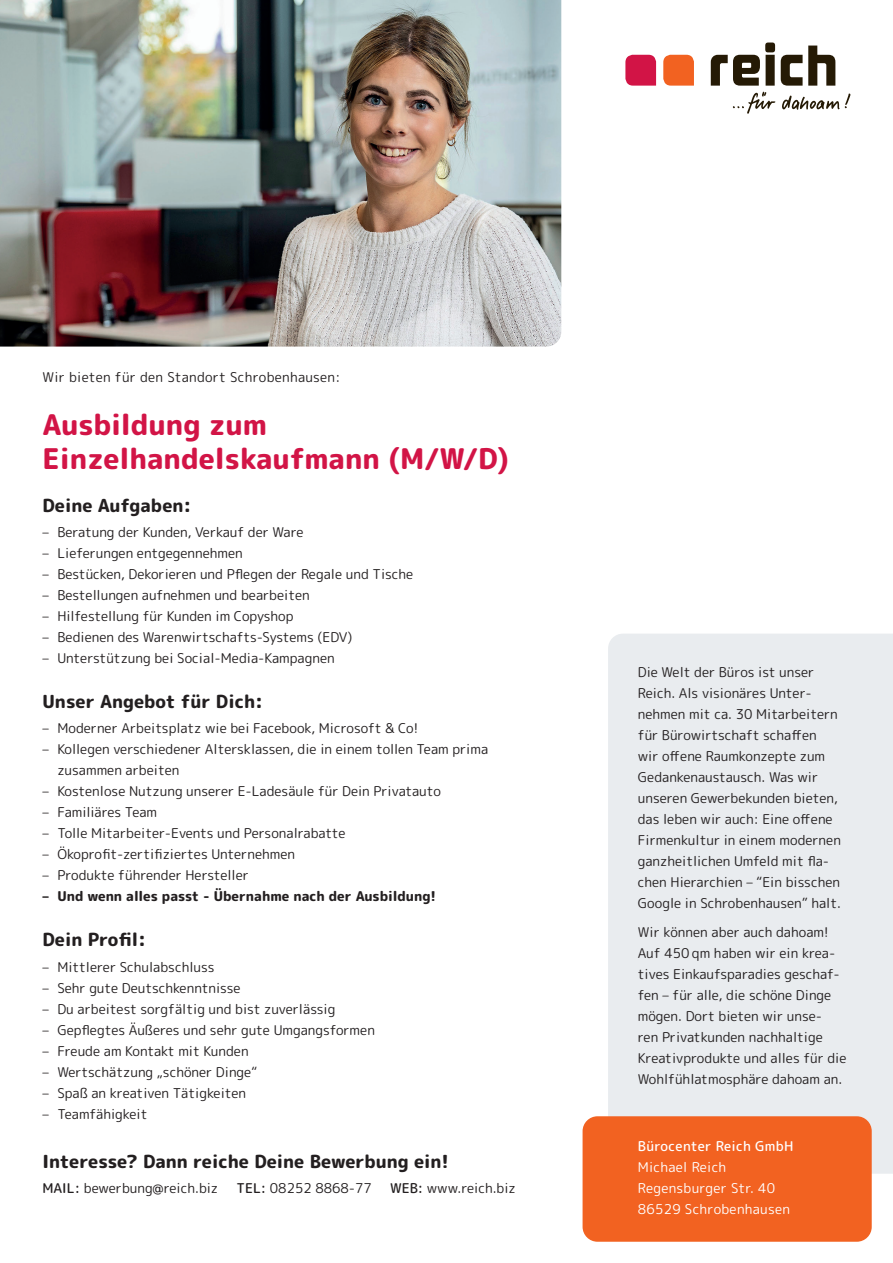
<style>
.page{position:relative;width:893px;height:1263px;background:#fff}
.page>*{position:absolute;margin:0;border:0;box-sizing:border-box;transform-origin:0 0}
.t1{font:800 28.5px/34.5px "Rounded Mplus 1 c";color:#d21446}
.t2{font:800 18px "Rounded Mplus 1 c";color:#231f20}
.t3{font:13.5px/21px "Rounded Mplus 1 c";color:#231f20}
.t4{font:13.5px/21px "Rounded Mplus 1 c";letter-spacing:.02em;color:#fff}
.t5{font:800 13.5px "Rounded Mplus 1 c";color:#231f20}
.t6{font:13.5px "Rounded Mplus 1 c";letter-spacing:.02em;color:#231f20}
.t7{font:500 13.5px "Rounded Mplus 1 c";letter-spacing:.02em;color:#fff}
.s1{font-weight:500}
</style>
<div class="page">
<div style="left:608px;top:634px;width:285px;height:540px;background:#e9ecef"></div>
<img style="left:0;top:0;width:561px;height:347px">
<div style="left:583px;top:1116px;width:289px;height:126px;background:#f26221;border-radius:15px"></div>
<svg style="left:711px;top:43px;width:124px;height:43px"></svg>
<svg style="left:625px;top:55px;width:31px;height:31px"></svg>
<svg style="left:663px;top:55px;width:31px;height:31px"></svg>
<svg style="left:782px;top:94px;width:68px;height:16px"></svg>
<svg style="left:733px;top:92px;width:42px;height:22px"></svg>
<p class="t6" style="left:43px;top:368px;width:299px">Wir bieten für den Standort Schrobenhausen:</p>
<h1 class="t1" style="left:43px;top:407px;width:468px">Ausbildung zum<br>Einzelhandelskaufmann (M/W/D)</h1>
<h2 class="t2" style="left:43px;top:492px;width:150px">Deine Aufgaben:</h2>
<p class="t3" style="left:43px;top:522px;width:263px">– Beratung der Kunden, Verkauf der Ware</p>
<p class="t3" style="left:43px;top:543px;width:202px">– Lieferungen entgegennehmen</p>
<p class="t3" style="left:43px;top:564px;width:372px">– Bestücken, Dekorieren und Pflegen der Regale und Tische</p>
<p class="t3" style="left:43px;top:585px;width:269px">– Bestellungen aufnehmen und bearbeiten</p>
<p class="t3" style="left:43px;top:606px;width:252px">– Hilfestellung für Kunden im Copyshop</p>
<p class="t3" style="left:43px;top:627px;width:311px">– Bedienen des Warenwirtschafts-Systems (EDV)</p>
<p class="t3" style="left:43px;top:648px;width:294px">– Unterstützung bei Social-Media-Kampagnen</p>
<h2 class="t2" style="left:43px;top:689px;width:222px">Unser Angebot für Dich:</h2>
<p class="t3" style="left:43px;top:718px;width:377px">– Moderner Arbeitsplatz wie bei Facebook, Microsoft &amp; Co!</p>
<p class="t3" style="left:57px;top:739px;width:432px;text-indent:-15px">– Kollegen verschiedener Altersklassen, die in einem tollen Team prima zusammen arbeiten</p>
<p class="t3" style="left:43px;top:781px;width:400px">– Kostenlose Nutzung unserer E-Ladesäule für Dein Privatauto</p>
<p class="t3" style="left:43px;top:802px;width:116px">– Familiäres Team</p>
<p class="t3" style="left:43px;top:823px;width:305px">– Tolle Mitarbeiter-Events und Personalrabatte</p>
<p class="t3" style="left:43px;top:844px;width:254px">– Ökoprofit-zertifiziertes Unternehmen</p>
<p class="t3" style="left:43px;top:865px;width:208px">– Produkte führender Hersteller</p>
<p class="t5" style="left:43px;top:887px;width:395px">– Und wenn alles passt - Übernahme nach der Ausbildung!</p>
<h2 class="t2" style="left:43px;top:927px;width:105px">Dein Profil:</h2>
<p class="t3" style="left:43px;top:956px;width:173px">– Mittlerer Schulabschluss</p>
<p class="t3" style="left:43px;top:977px;width:200px">– Sehr gute Deutschkenntnisse</p>
<p class="t3" style="left:43px;top:998px;width:294px">– Du arbeitest sorgfältig und bist zuverlässig</p>
<p class="t3" style="left:43px;top:1019px;width:334px">– Gepflegtes Äußeres und sehr gute Umgangsformen</p>
<p class="t3" style="left:43px;top:1040px;width:208px">– Freude am Kontakt mit Kunden</p>
<p class="t3" style="left:43px;top:1061px;width:216px">– Wertschätzung „schöner Dinge“</p>
<p class="t3" style="left:43px;top:1082px;width:205px">– Spaß an kreativen Tätigkeiten</p>
<p class="t3" style="left:43px;top:1103px;width:106px">– Teamfähigkeit</p>
<h2 class="t2" style="left:43px;top:1149px;width:408px">Interesse? Dann reiche Deine Bewerbung ein!</h2>
<p class="t3" style="left:43px;top:1178px;width:177px"><span class="s1">MAIL:</span> bewerbung@reich.biz</p>
<p class="t3" style="left:236px;top:1178px;width:137px"><span class="s1">TEL:</span> 08252 8868-77</p>
<p class="t3" style="left:390px;top:1178px;width:127px"><span class="s1">WEB:</span> www.reich.biz</p>
<p class="t3" style="left:638px;top:661px;width:205px">Die Welt der Büros ist unser<br>Reich. Als visionäres Unter&shy;nehmen mit ca. 30 Mitarbeitern für Bürowirtschaft schaffen<br>wir offene Raumkonzepte zum<br>Gedankenaustausch. Was wir unseren Gewerbekunden bieten, das leben wir auch: Eine offene<br>Firmenkultur in einem modernen ganzheitlichen Umfeld mit fla&shy;chen Hierarchien – “Ein bisschen<br>Google in Schrobenhausen” halt.</p>
<p class="t3" style="left:638px;top:922px;width:210px">Wir können aber auch dahoam!<br>Auf 450 qm haben wir ein krea&shy;tives Einkaufsparadies geschaf&shy;fen – für alle, die schöne Dinge mögen. Dort bieten wir unse-<br>ren Privatkunden nachhaltige<br>Kreativprodukte und alles für die<br>Wohlfühlatmosphäre dahoam an.</p>
<p class="t7" style="left:638px;top:1136px;width:157px">Bürocenter Reich GmbH</p>
<p class="t4" style="left:638px;top:1156px;width:154px">Michael Reich<br>Regensburger Str. 40<br>86529 Schrobenhausen</p>
</div>
